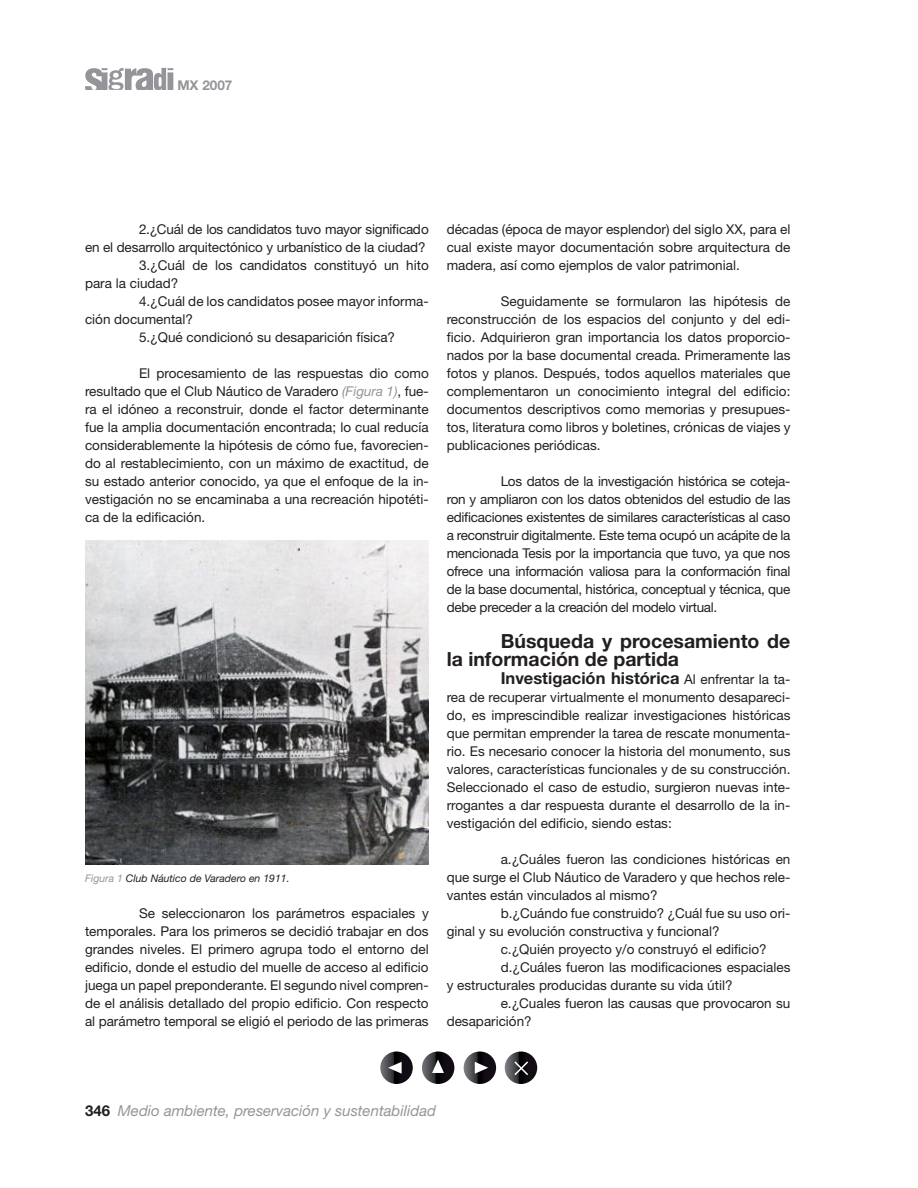
<style>
.page{position:relative;width:918px;height:1188px;background:#fff}
.page>*{position:absolute;margin:0;border:0;box-sizing:border-box;transform-origin:0 0}
.t1{font:700 19.5px/18px "Helvetica Neue";color:#231f20}
.t2{font:700 16.5px "Helvetica Neue";color:#231f20}
.t3{font:italic 15px "Helvetica Neue";color:#939598}
.t4{font:700 15px "Helvetica Neue";color:#231f20}
.t5{font:13.5px/18px "Helvetica Neue";color:#231f20;text-align:justify}
.t6{font:13.5px "Helvetica Neue";letter-spacing:-.02em;color:#231f20}
.t7{font:700 13.5px "Helvetica Neue";color:#939598}
.t8{font:italic 10.5px "Helvetica Neue";color:#231f20}
.s1{font-style:italic;color:#939598}
.s2{color:#939598}
.s3{font-weight:400;font-size:13.5px}
</style>
<div class="page">
<svg style="left:85px;top:68px;width:88px;height:22px"></svg>
<img style="left:85px;top:540px;width:344px;height:324px">
<svg style="left:380px;top:1052px;width:33px;height:32px"></svg>
<svg style="left:388px;top:1062px;width:14px;height:12px"></svg>
<svg style="left:422px;top:1052px;width:32px;height:32px"></svg>
<svg style="left:432px;top:1059px;width:12px;height:14px"></svg>
<svg style="left:464px;top:1052px;width:32px;height:32px"></svg>
<svg style="left:475px;top:1062px;width:13px;height:12px"></svg>
<svg style="left:505px;top:1052px;width:32px;height:32px"></svg>
<svg style="left:513px;top:1060px;width:17px;height:17px"></svg>
<p class="t7" style="left:177px;top:80px;width:57px">MX 2007</p>
<p class="t6" style="left:139px;top:224px;width:291px">2.¿Cuál de los candidatos tuvo mayor significado</p>
<p class="t5" style="left:85px;top:240px;width:342px">en el desarrollo arquitectónico y urbanístico de la ciudad?</p>
<p class="t5" style="left:139px;top:258px;width:291px">3.¿Cuál de los candidatos constituyó un hito</p>
<p class="t5" style="left:85px;top:276px;width:95px">para la ciudad?</p>
<p class="t5" style="left:139px;top:294px;width:291px">4.¿Cuál de los candidatos posee mayor informa-</p>
<p class="t5" style="left:85px;top:312px;width:110px">ción documental?</p>
<p class="t5" style="left:139px;top:330px;width:258px">5.¿Qué condicionó su desaparición física?</p>
<p class="t5" style="left:85px;top:366px;width:345px;text-indent:54px">El procesamiento de las respuestas dio como resultado que el Club Náutico de Varadero <span class="s1">(Figura 1)</span>, fue&shy;ra el idóneo a reconstruir, donde el factor determinante fue la amplia documentación encontrada; lo cual reducía considerablemente la hipótesis de cómo fue, favorecien&shy;do al restablecimiento, con un máximo de exactitud, de su estado anterior conocido, ya que el enfoque de la in&shy;vestigación no se encaminaba a una recreación hipotéti&shy;ca de la edificación.</p>
<p class="t8" style="left:85px;top:875px;width:206px"><span class="s2">Figura 1</span> Club Náutico de Varadero en 1911.</p>
<p class="t5" style="left:85px;top:906px;width:345px;text-indent:54px">Se seleccionaron los parámetros espaciales y temporales. Para los primeros se decidió trabajar en dos grandes niveles. El primero agrupa todo el entorno del edificio, donde el estudio del muelle de acceso al edificio juega un papel preponderante. El segundo nivel compren&shy;de el análisis detallado del propio edificio. Con respecto al parámetro temporal se eligió el periodo de las primeras</p>
<p class="t5" style="left:447px;top:222px;width:345px">décadas (época de mayor esplendor) del siglo XX, para el cual existe mayor documentación sobre arquitectura de madera, así como ejemplos de valor patrimonial.</p>
<p class="t5" style="left:447px;top:294px;width:345px;text-indent:54px">Seguidamente se formularon las hipótesis de reconstrucción de los espacios del conjunto y del edi&shy;ficio. Adquirieron gran importancia los datos proporcio&shy;nados por la base documental creada. Primeramente las fotos y planos. Después, todos aquellos materiales que complementaron un conocimiento integral del edificio: documentos descriptivos como memorias y presupues&shy;tos, literatura como libros y boletines, crónicas de viajes y publicaciones periódicas.</p>
<p class="t5" style="left:447px;top:474px;width:345px;text-indent:54px">Los datos de la investigación histórica se coteja&shy;ron y ampliaron con los datos obtenidos del estudio de las edificaciones existentes de similares características al caso a reconstruir digitalmente. Este tema ocupó un acápite de la mencionada Tesis por la importancia que tuvo, ya que nos ofrece una información valiosa para la conformación final de la base documental, histórica, conceptual y técnica, que debe preceder a la creación del modelo virtual.</p>
<h1 class="t1" style="left:447px;top:634px;width:345px;text-indent:54px">Búsqueda y procesamiento de la información de partida</h1>
<p class="t2" style="left:501px;top:672px;width:291px">Investigación histórica <span class="s3">Al enfrentar la ta-</span></p>
<p class="t5" style="left:447px;top:690px;width:345px">rea de recuperar virtualmente el monumento desapareci&shy;do, es imprescindible realizar investigaciones históricas que permitan emprender la tarea de rescate monumenta&shy;rio. Es necesario conocer la historia del monumento, sus valores, características funcionales y de su construcción.<br>Seleccionado el caso de estudio, surgieron nuevas inte&shy;rrogantes a dar respuesta durante el desarrollo de la in&shy;vestigación del edificio, siendo estas:</p>
<p class="t5" style="left:501px;top:852px;width:291px">a.¿Cuáles fueron las condiciones históricas en</p>
<p class="t5" style="left:447px;top:870px;width:345px">que surge el Club Náutico de Varadero y que hechos rele-</p>
<p class="t5" style="left:447px;top:888px;width:212px">vantes están vinculados al mismo?</p>
<p class="t5" style="left:501px;top:906px;width:291px">b.¿Cuándo fue construido? ¿Cuál fue su uso ori-</p>
<p class="t5" style="left:447px;top:924px;width:274px">ginal y su evolución constructiva y funcional?</p>
<p class="t5" style="left:501px;top:942px;width:268px">c.¿Quién proyecto y/o construyó el edificio?</p>
<p class="t5" style="left:501px;top:960px;width:291px">d.¿Cuáles fueron las modificaciones espaciales</p>
<p class="t5" style="left:447px;top:978px;width:287px">y estructurales producidas durante su vida útil?</p>
<p class="t5" style="left:501px;top:996px;width:291px">e.¿Cuales fueron las causas que provocaron su</p>
<p class="t5" style="left:447px;top:1014px;width:87px">desaparición?</p>
<p class="t4" style="left:85px;top:1105px;width:27px">346</p>
<p class="t3" style="left:118px;top:1105px;width:320px">Medio ambiente, preservación y sustentabilidad</p>
</div>
